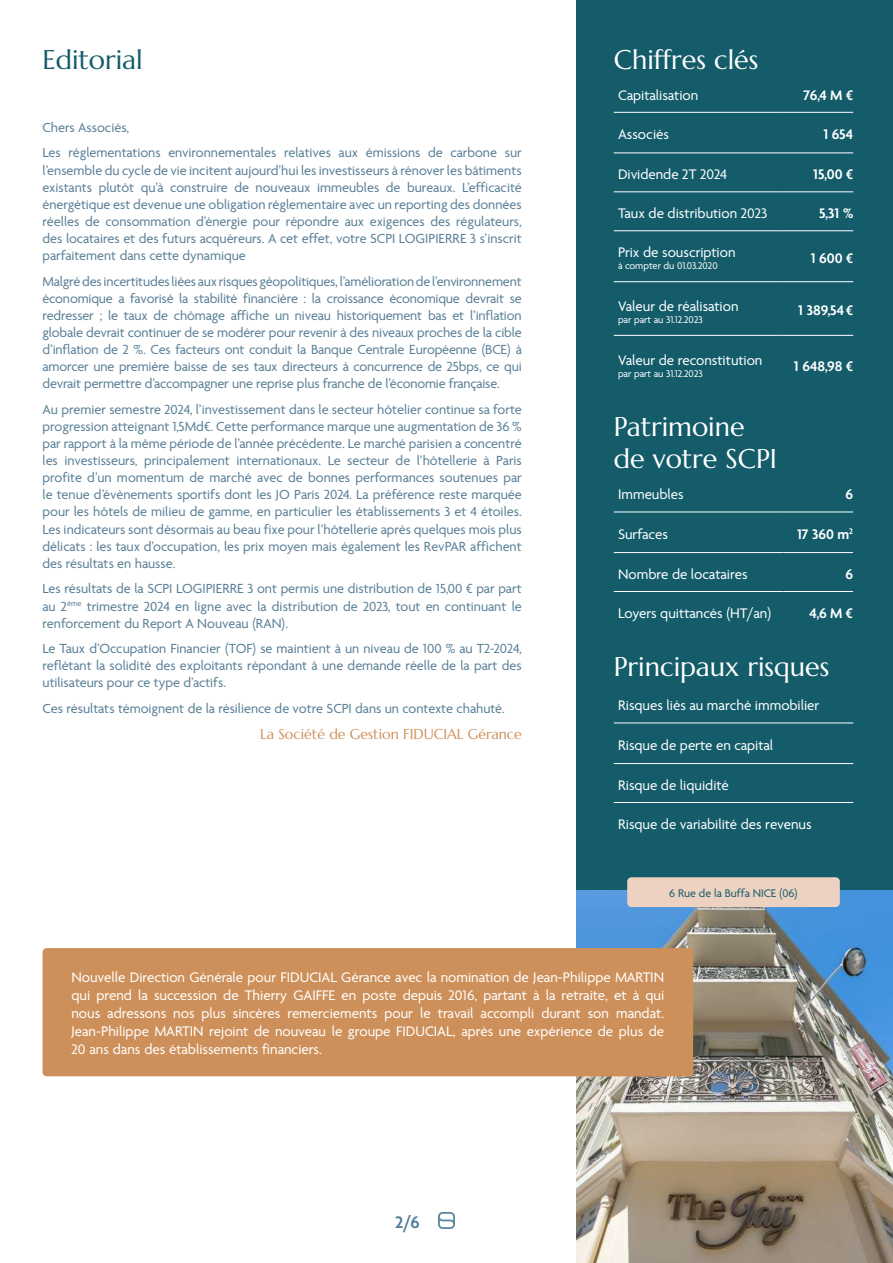
<style>
.page{position:relative;width:893px;height:1263px;background:#fff}
.page>*{position:absolute;margin:0;border:0;box-sizing:border-box;transform-origin:0 0}
.t1{font:27px/32.4px "Marcellus";color:#fff}
.t2{font:27px "Marcellus";color:#145c6a}
.t3{font:600 18px "Agenda One";color:#517d98}
.t4{font:15px/18px "Agenda One";color:#fff;text-align:justify}
.t5{font:600 15px "Agenda One";color:#fff}
.t6{font:14.25px/17.1px "Agenda One";color:#597f97;text-align:justify}
.t7{font:14.25px "Marcellus";color:#ce905a}
.t8{font:12px "Agenda One";color:#145c6a}
.t9{font:10.5px "Agenda One";color:#fff}
</style>
<div class="page">
<svg style="left:438px;top:1212px;width:17px;height:17px"></svg>
<div style="left:576px;top:1px;width:317px;height:943px;background:#145c6a"></div>
<hr style="left:614px;top:112px;width:166px;height:1px;background:#fff">
<hr style="left:780px;top:112px;width:73px;height:1px;background:#fff">
<hr style="left:614px;top:153px;width:166px;height:1px;background:#fff">
<hr style="left:614px;top:191px;width:166px;height:1px;background:#fff">
<hr style="left:780px;top:191px;width:73px;height:1px;background:#fff">
<hr style="left:614px;top:230px;width:166px;height:1px;background:#fff">
<hr style="left:780px;top:230px;width:73px;height:1px;background:#fff">
<hr style="left:614px;top:281px;width:166px;height:1px;background:#fff">
<hr style="left:780px;top:281px;width:73px;height:1px;background:#fff">
<hr style="left:614px;top:335px;width:166px;height:1px;background:#fff">
<hr style="left:780px;top:335px;width:73px;height:1px;background:#fff">
<hr style="left:780px;top:153px;width:73px;height:1px;background:#fff">
<hr style="left:614px;top:512px;width:169px;height:1px;background:#fff">
<hr style="left:783px;top:512px;width:70px;height:1px;background:#fff">
<hr style="left:614px;top:552px;width:169px;height:1px;background:#fff">
<hr style="left:614px;top:591px;width:169px;height:1px;background:#fff">
<hr style="left:783px;top:591px;width:70px;height:1px;background:#fff">
<hr style="left:783px;top:552px;width:70px;height:1px;background:#fff">
<hr style="left:614px;top:723px;width:239px;height:1px;background:#fff">
<hr style="left:614px;top:763px;width:239px;height:1px;background:#fff">
<hr style="left:614px;top:802px;width:239px;height:1px;background:#fff">
<img style="left:576px;top:891px;width:317px;height:372px">
<div style="left:627px;top:877px;width:213px;height:30px;background:#edd2c1;border-radius:4px"></div>
<div style="left:43px;top:948px;width:650px;height:128px;background:#ce905a;border-radius:4px"></div>
<h1 class="t2" style="left:43px;top:43px;width:102px">Editorial</h1>
<p class="t6" style="left:43px;top:115px;width:481px;line-height:25.7px">Chers Associés,<br>Les réglementations environnementales relatives aux émissions de carbone sur</p>
<p class="t6" style="left:43px;top:162px;width:481px">l’ensemble du cycle de vie incitent aujourd’hui les investisseurs à rénover les bâtiments existants plutôt qu’à construire de nouveaux immeubles de bureaux. L’efficacité énergétique est devenue une obligation réglementaire avec un reporting des données réelles de consommation d’énergie pour répondre aux exigences des régulateurs, des locataires et des futurs acquéreurs. A cet effet, votre SCPI LOGIPIERRE 3 s’inscrit parfaitement dans cette dynamique</p>
<p class="t6" style="left:43px;top:273px;width:481px">Malgré des incertitudes liées aux risques géopolitiques, l’amélioration de l’environnement économique a favorisé la stabilité financière : la croissance économique devrait se redresser ; le taux de chômage affiche un niveau historiquement bas et l’inflation globale devrait continuer de se modérer pour revenir à des niveaux proches de la cible d’inflation de 2 %. Ces facteurs ont conduit la Banque Centrale Européenne (BCE) à amorcer une première baisse de ses taux directeurs à concurrence de 25bps, ce qui devrait permettre d’accompagner une reprise plus franche de l’économie française.</p>
<p class="t6" style="left:43px;top:401px;width:481px">Au premier semestre 2024, l’investissement dans le secteur hôtelier continue sa forte progression atteignant 1,5Md€. Cette performance marque une augmentation de 36 % par rapport à la même période de l’année précédente. Le marché parisien a concentré les investisseurs, principalement internationaux. Le secteur de l’hôtellerie à Paris profite d’un momentum de marché avec de bonnes performances soutenues par le tenue d’évènements sportifs dont les JO Paris 2024. La préférence reste marquée pour les hôtels de milieu de gamme, en particulier les établissements 3 et 4 étoiles.<br>Les indicateurs sont désormais au beau fixe pour l’hôtellerie après quelques mois plus délicats : les taux d’occupation, les prix moyen mais également les RevPAR affichent des résultats en hausse.</p>
<p class="t6" style="left:43px;top:580px;width:481px">Les résultats de la SCPI LOGIPIERRE 3 ont permis une distribution de 15,00 € par part au 2<sup>ème</sup> trimestre 2024 en ligne avec la distribution de 2023, tout en continuant le renforcement du Report A Nouveau (RAN).</p>
<p class="t6" style="left:43px;top:640px;width:481px">Le Taux d’Occupation Financier (TOF) se maintient à un niveau de 100 % au T2-2024, reflétant la solidité des exploitants répondant à une demande réelle de la part des utilisateurs pour ce type d’actifs.</p>
<p class="t6" style="left:43px;top:700px;width:464px">Ces résultats témoignent de la résilience de votre SCPI dans un contexte chahuté.</p>
<p class="t7" style="left:260px;top:725px;width:263px">La Société de Gestion FIDUCIAL Gérance</p>
<h1 class="t1" style="left:614px;top:43px;width:146px">Chiffres clés</h1>
<p class="t4" style="left:618px;top:86px;width:82px">Capitalisation</p>
<p class="t5" style="left:803px;top:87px;width:51px">76,4 M €</p>
<p class="t4" style="left:618px;top:126px;width:53px">Associés</p>
<p class="t5" style="left:823px;top:126px;width:31px">1 654</p>
<p class="t4" style="left:618px;top:165px;width:111px">Dividende 2T 2024</p>
<p class="t5" style="left:813px;top:166px;width:42px">15,00 €</p>
<p class="t4" style="left:618px;top:204px;width:151px">Taux de distribution 2023</p>
<p class="t5" style="left:819px;top:205px;width:36px">5,31 %</p>
<p class="t4" style="left:618px;top:243px;width:119px">Prix de souscription</p>
<p class="t9" style="left:618px;top:260px;width:101px">à compter du 01.03.2020</p>
<p class="t5" style="left:811px;top:250px;width:44px">1 600 €</p>
<p class="t4" style="left:618px;top:297px;width:122px">Valeur de réalisation</p>
<p class="t9" style="left:618px;top:314px;width:86px">par part au 31.12.2023</p>
<p class="t4" style="left:618px;top:351px;width:146px">Valeur de reconstitution</p>
<p class="t9" style="left:618px;top:368px;width:86px">par part au 31.12.2023</p>
<p class="t5" style="left:798px;top:302px;width:56px">1 389,54 €</p>
<p class="t5" style="left:794px;top:357px;width:61px">1 648,98 €</p>
<h1 class="t1" style="left:614px;top:410px;width:165px">Patrimoine de votre SCPI</h1>
<p class="t4" style="left:618px;top:486px;width:67px">Immeubles</p>
<p class="t5" style="left:845px;top:486px;width:9px">6</p>
<p class="t4" style="left:618px;top:525px;width:51px">Surfaces</p>
<p class="t5" style="left:797px;top:526px;width:58px">17 360 m<sup>2</sup></p>
<p class="t4" style="left:618px;top:565px;width:131px">Nombre de locataires</p>
<p class="t5" style="left:845px;top:566px;width:9px">6</p>
<p class="t4" style="left:618px;top:604px;width:155px">Loyers quittancés (HT/an)</p>
<p class="t5" style="left:810px;top:605px;width:45px">4,6 M €</p>
<h1 class="t1" style="left:614px;top:650px;width:217px">Principaux risques</h1>
<p class="t4" style="left:618px;top:697px;width:203px">Risques liés au marché immobilier</p>
<p class="t4" style="left:618px;top:736px;width:157px">Risque de perte en capital</p>
<p class="t4" style="left:618px;top:776px;width:112px">Risque de liquidité</p>
<p class="t4" style="left:618px;top:815px;width:195px">Risque de variabilité des revenus</p>
<p class="t8" style="left:669px;top:886px;width:130px">6 Rue de la Buffa NICE (06)</p>
<p class="t4" style="left:71px;top:968px;width:594px">Nouvelle Direction Générale pour FIDUCIAL Gérance avec la nomination de Jean-Philippe MARTIN qui prend la succession de Thierry GAIFFE en poste depuis 2016, partant à la retraite, et à qui nous adressons nos plus sincères remerciements pour le travail accompli durant son mandat.<br>Jean-Philippe MARTIN rejoint de nouveau le groupe FIDUCIAL, après une expérience de plus de 20 ans dans des établissements financiers.</p>
<p class="t3" style="left:395px;top:1212px;width:26px">2/6</p>
</div>
